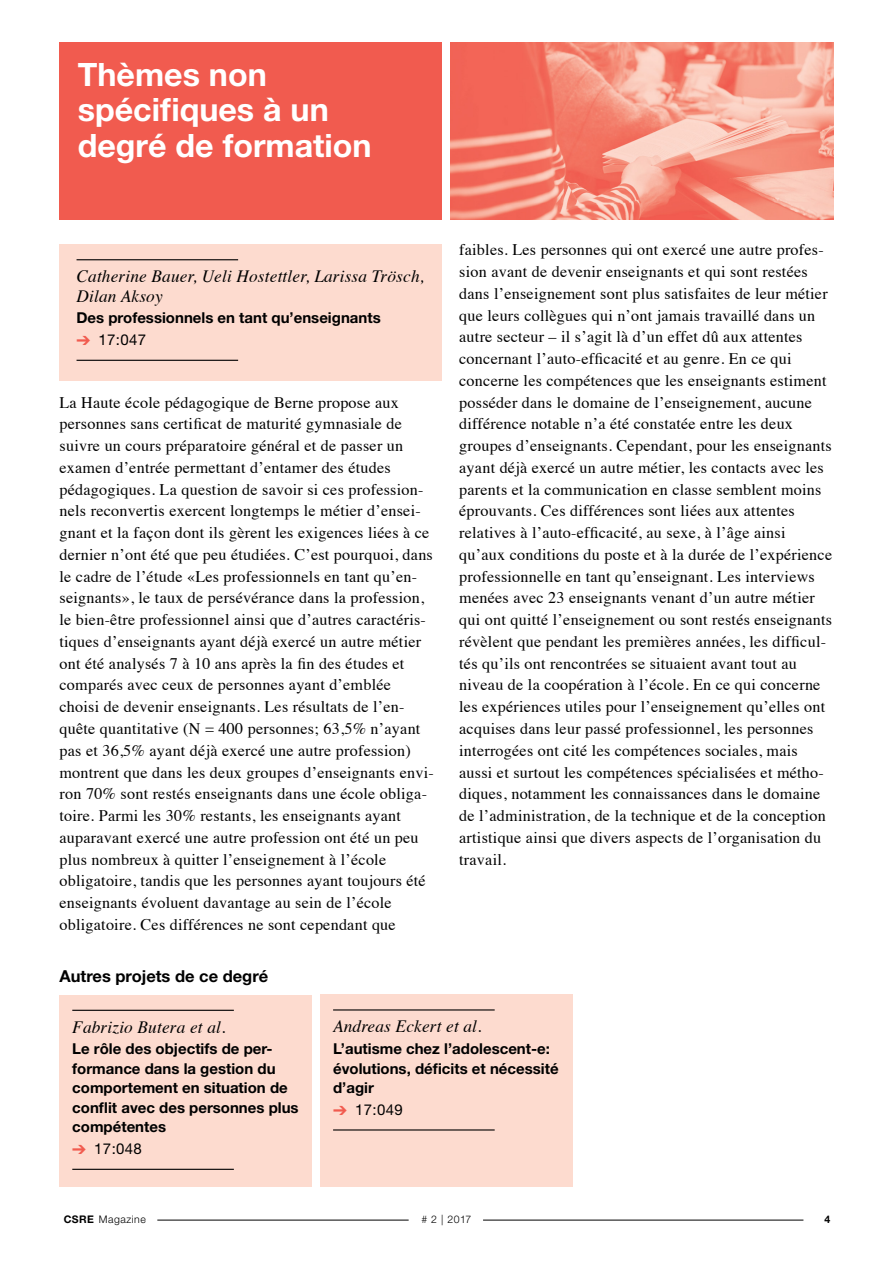
<style>
.page{position:relative;width:893px;height:1263px;background:#fff}
.page>*{position:absolute;margin:0;border:0;box-sizing:border-box;transform-origin:0 0}
.t1{font:700 32.25px "Helvetica Neue LT";color:#fff}
.ProjektTitel_Kasten{font:italic 17.25px/19.5px "Times";letter-spacing:.01em;color:#000}
.t2{font:700 16.5px "Helvetica Neue LT";color:#000}
.Lauftext_Französisch{font:16.2px/21.8px "Times";letter-spacing:.015em;color:#000}
.ProjektTitel_Kasten-2{font:700 15px/19.5px "Helvetica Neue LT";color:#000}
.ProjektTitel_Kasten-3{font:15px "Helvetica Neue LT";letter-spacing:.025em;color:#000}
.t3{font:300 10.5px "Helvetica Neue LT";letter-spacing:.05em;color:#000}
.t4{font:700 10.5px "Helvetica Neue LT";color:#000}
.s1{color:#f15b4f}
.s2{font-weight:700}
</style>
<div class="page">
<div style="left:60px;top:244px;width:382px;height:137px;background:#fddbcf"></div>
<hr style="left:77px;top:259px;width:161px;height:1px;background:#000">
<hr style="left:77px;top:360px;width:161px;height:1px;background:#000">
<div style="left:60px;top:995px;width:252px;height:191px;background:#fddbcf"></div>
<hr style="left:72px;top:1010px;width:162px;height:1px;background:#000">
<hr style="left:72px;top:1169px;width:162px;height:1px;background:#000">
<hr style="left:483px;top:1220px;width:320px;height:1px;background:#000">
<hr style="left:157px;top:1220px;width:252px;height:1px;background:#000">
<div style="left:60px;top:43px;width:382px;height:177px;background:#f15b4f"></div>
<img style="left:451px;top:43px;width:382px;height:177px">
<div style="left:320px;top:995px;width:253px;height:192px;background:#fddbcf"></div>
<hr style="left:333px;top:1009px;width:162px;height:1px;background:#000">
<hr style="left:333px;top:1129px;width:162px;height:1px;background:#000">
<p class="t1" style="left:78px;top:55px;width:191px">Thèmes non</p>
<p class="t1" style="left:78px;top:90px;width:253px">spécifiques à un</p>
<p class="t1" style="left:78px;top:125px;width:295px">degré de formation</p>
<p class="ProjektTitel_Kasten" style="left:77px;top:265px;width:349px">Catherine Bauer, Ueli Hostettler, Larissa Trösch,<br>Dilan Aksoy</p>
<p class="ProjektTitel_Kasten-2" style="left:77px;top:308px;width:306px">Des professionnels en tant qu’enseignants</p>
<p class="ProjektTitel_Kasten-3" style="left:77px;top:331px;width:71px"><span class="s1">➔</span> 17:047</p>
<p class="Lauftext_Französisch" style="left:60px;top:390px;width:376px">La Haute école pédagogique de Berne propose aux personnes sans certificat de maturité gymnasiale de suivre un cours préparatoire général et de passer un examen d’entrée permettant d’entamer des études pédagogiques. La question de savoir si ces profession&shy;nels reconvertis exercent longtemps le métier d’ensei&shy;gnant et la façon dont ils gèrent les exigences liées à ce dernier n’ont été que peu étudiées. C’est pourquoi, dans le cadre de l’étude «Les professionnels en tant qu’en&shy;seignants», le taux de persévérance dans la profession, le bien-être professionnel ainsi que d’autres caractéris&shy;tiques d’enseignants ayant déjà exercé un autre métier ont été analysés 7 à 10 ans après la fin des études et comparés avec ceux de personnes ayant d’emblée choisi de devenir enseignants. Les résultats de l’en&shy;quête quantitative (N = 400 personnes; 63,5% n’ayant pas et 36,5% ayant déjà exercé une autre profession) montrent que dans les deux groupes d’enseignants envi&shy;ron 70% sont restés enseignants dans une école obliga&shy;toire. Parmi les 30% restants, les enseignants ayant auparavant exercé une autre profession ont été un peu plus nombreux à quitter l’enseignement à l’école obligatoire, tandis que les personnes ayant toujours été enseignants évoluent davantage au sein de l’école obligatoire. Ces différences ne sont cependant que</p>
<p class="t2" style="left:60px;top:966px;width:210px">Autres projets de ce degré</p>
<p class="Lauftext_Französisch" style="left:459px;top:238px;width:374px">faibles. Les personnes qui ont exercé une autre profes&shy;sion avant de devenir enseignants et qui sont restées dans l’enseignement sont plus satisfaites de leur métier que leurs collègues qui n’ont jamais travaillé dans un autre secteur – il s’agit là d’un effet dû aux attentes concernant l’auto-efficacité et au genre. En ce qui concerne les compétences que les enseignants estiment posséder dans le domaine de l’enseignement, aucune différence notable n’a été constatée entre les deux groupes d’enseignants. Cependant, pour les enseignants ayant déjà exercé un autre métier, les contacts avec les parents et la communication en classe semblent moins éprouvants. Ces différences sont liées aux attentes relatives à l’auto-efficacité, au sexe, à l’âge ainsi qu’aux conditions du poste et à la durée de l’expérience professionnelle en tant qu’enseignant. Les interviews menées avec 23 enseignants venant d’un autre métier qui ont quitté l’enseignement ou sont restés enseignants révèlent que pendant les premières années, les difficul&shy;tés qu’ils ont rencontrées se situaient avant tout au niveau de la coopération à l’école. En ce qui concerne les expériences utiles pour l’enseignement qu’elles ont acquises dans leur passé professionnel, les personnes interrogées ont cité les compétences sociales, mais aussi et surtout les compétences spécialisées et métho&shy;diques, notamment les connaissances dans le domaine de l’administration, de la technique et de la conception artistique ainsi que divers aspects de l’organisation du travail.</p>
<p class="ProjektTitel_Kasten" style="left:72px;top:1016px;width:155px">Fabrizio Butera et al.</p>
<p class="ProjektTitel_Kasten-2" style="left:72px;top:1039px;width:228px">Le rôle des objectifs de per&shy;formance dans la gestion du comportement en situation de conflit avec des personnes plus compétentes</p>
<p class="ProjektTitel_Kasten-3" style="left:72px;top:1140px;width:71px"><span class="s1">➔</span> 17:048</p>
<p class="ProjektTitel_Kasten" style="left:333px;top:1016px;width:150px">Andreas Eckert et al.</p>
<p class="ProjektTitel_Kasten-2" style="left:333px;top:1038px;width:227px">L’autisme chez l’adolescent-e: évolutions, déficits et nécessité d’agir</p>
<p class="ProjektTitel_Kasten-3" style="left:333px;top:1100px;width:71px"><span class="s1">➔</span> 17:049</p>
<p class="t3" style="left:64px;top:1213px;width:84px"><span class="s2">CSRE</span> Magazine</p>
<p class="t3" style="left:421px;top:1213px;width:51px"># 2 | 2017</p>
<p class="t4" style="left:824px;top:1212px;width:7px">4</p>
</div>
